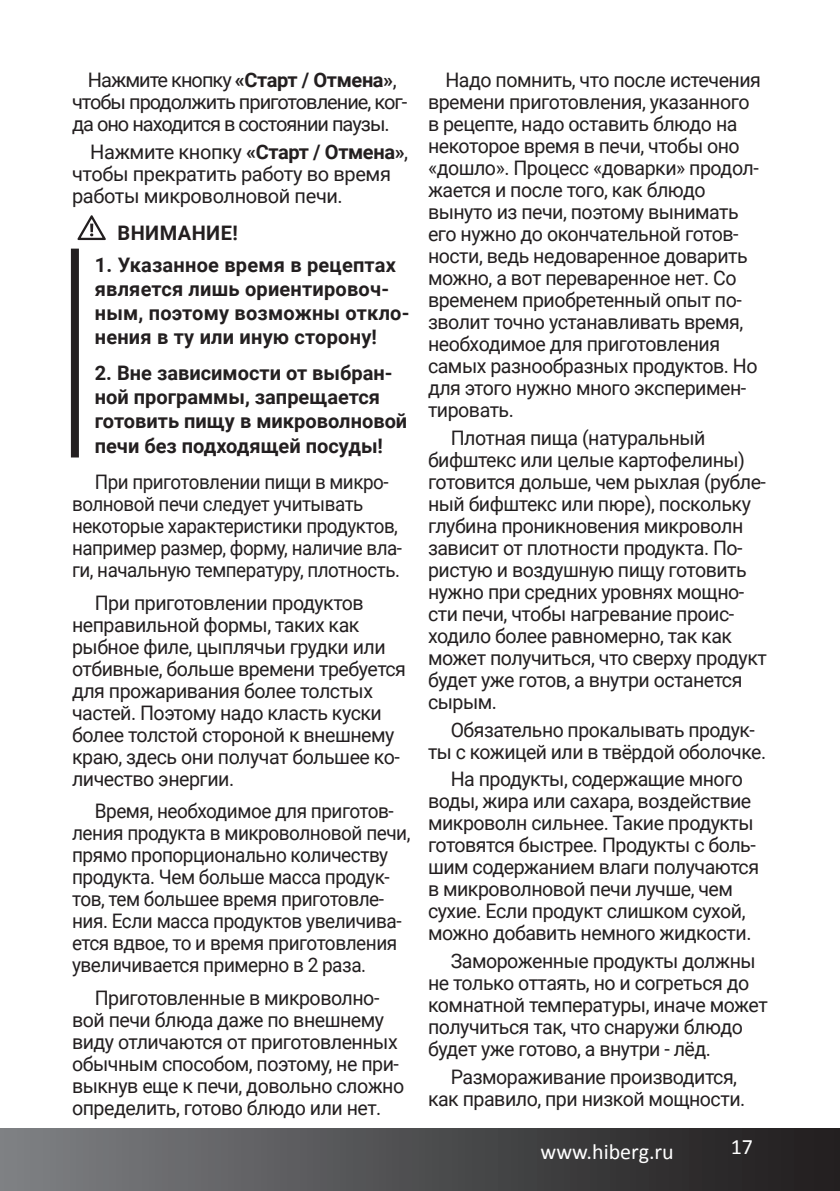
<style>
.page{position:relative;width:840px;height:1191px;background:#fff}
.page>*{position:absolute;margin:0;border:0;box-sizing:border-box;transform-origin:0 0}
.t1{font:22px "Calibri";color:#fff}
.t2{font:20px/22px "Roboto";letter-spacing:-.025em;color:#231f20}
.t3{font:20px/22px "Roboto";letter-spacing:-.025em;color:#231f20;scale:.95 1}
.t4{font:700 20px/24px "Roboto";color:#231f20}
.t5{font:20px/22px "Roboto";letter-spacing:-.025em;color:#231f20;scale:.94 1}
.t6{font:20px/22px "Roboto";letter-spacing:-.05em;color:#231f20}
.t7{font:700 20px "Roboto";letter-spacing:.02em;color:#231f20}
.s1{font-weight:700}
</style>
<div class="page">
<div style="left:0;top:1128px;width:839px;height:63px;background:linear-gradient(to right,#7e8184,#1e1b1c)"></div>
<div style="left:71px;top:249px;width:8px;height:208px;background:#231f20"></div>
<svg style="left:77px;top:215px;width:29px;height:25px"></svg>
<p class="t6" style="left:72px;top:68px;width:336px;text-indent:16px">Нажмите кнопку <span class="s1">«Старт / Отмена»</span>, чтобы продолжить приготовление, ког&shy;да оно находится в состоянии паузы.</p>
<p class="t2" style="left:72px;top:140px;width:337px;text-indent:18px">Нажмите кнопку <span class="s1">«Старт / Отмена»</span>, чтобы прекратить работу во время работы микроволновой печи.</p>
<p class="t7" style="left:117px;top:219px;width:122px">ВНИМАНИЕ!</p>
<p class="t4" style="left:95px;top:252px;width:316px">1. Указанное время в рецептах является лишь ориентировоч&shy;ным, поэтому возможны откло&shy;нения в ту или иную сторону!</p>
<p class="t4" style="left:95px;top:360px;width:314px">2. Вне зависимости от выбран&shy;ной программы, запрещается готовить пищу в микроволновой печи без подходящей посуды!</p>
<p class="t5" style="left:72px;top:470px;width:352px;text-indent:23px">При приготовлении пищи в микро&shy;волновой печи следует учитывать некоторые характеристики продуктов, например размер, форму, наличие вла&shy;ги, начальную температуру, плотность.</p>
<p class="t2" style="left:72px;top:591px;width:335px;text-indent:23px">При приготовлении продуктов неправильной формы, таких как рыбное филе, цыплячьи грудки или отбивные, больше времени требуется для прожаривания более толстых частей. Поэтому надо класть куски более толстой стороной к внешнему краю, здесь они получат большее ко&shy;личество энергии.</p>
<p class="t3" style="left:72px;top:799px;width:357px;text-indent:23px">Время, необходимое для приготов&shy;ления продукта в микроволновой печи, прямо пропорционально количеству продукта. Чем больше масса продук&shy;тов, тем большее время приготовле&shy;ния. Если масса продуктов увеличива&shy;ется вдвое, то и время приготовления увеличивается примерно в 2 раза.</p>
<p class="t2" style="left:72px;top:986px;width:333px;text-indent:23px">Приготовленные в микроволно&shy;вой печи блюда даже по внешнему виду отличаются от приготовленных обычным способом, поэтому, не при&shy;выкнув еще к печи, довольно сложно определить, готово блюдо или нет.</p>
<p class="t2" style="left:428px;top:68px;width:334px;text-indent:17px">Надо помнить, что после истечения времени приготовления, указанного в рецепте, надо оставить блюдо на некоторое время в печи, чтобы оно «дошло». Процесс «доварки» продол&shy;жается и после того, как блюдо вынуто из печи, поэтому вынимать его нужно до окончательной готов&shy;ности, ведь недоваренное доварить можно, а вот переваренное нет. Со временем приобретенный опыт по&shy;зволит точно устанавливать время, необходимое для приготовления самых разнообразных продуктов. Но для этого нужно много эксперимен&shy;тировать.</p>
<p class="t2" style="left:428px;top:426px;width:340px;text-indent:23px">Плотная пища (натуральный бифштекс или целые картофелины) готовится дольше, чем рыхлая (рубле&shy;ный бифштекс или пюре), поскольку глубина проникновения микроволн зависит от плотности продукта. По&shy;ристую и воздушную пищу готовить нужно при средних уровнях мощно&shy;сти печи, чтобы нагревание проис&shy;ходило более равномерно, так как может получиться, что сверху продукт будет уже готов, а внутри останется сырым.</p>
<p class="t2" style="left:428px;top:717px;width:339px;text-align:center">Обязательно прокалывать продук-<br>ты с кожицей или в твёрдой оболочке.</p>
<p class="t2" style="left:428px;top:767px;width:332px;text-indent:23px">На продукты, содержащие много воды, жира или сахара, воздействие микроволн сильнее. Такие продукты готовятся быстрее. Продукты с боль&shy;шим содержанием влаги получаются в микроволновой печи лучше, чем сухие. Если продукт слишком сухой, можно добавить немного жидкости.</p>
<p class="t2" style="left:428px;top:949px;width:341px;text-indent:23px">Замороженные продукты должны не только оттаять, но и согреться до комнатной температуры, иначе может получиться так, что снаружи блюдо будет уже готово, а внутри - лёд.</p>
<p class="t2" style="left:428px;top:1064px;width:318px;text-indent:23px">Размораживание производится, как правило, при низкой мощности.</p>
<p class="t1" style="left:540px;top:1137px;width:135px">www.hiberg.ru</p>
<p class="t1" style="left:730px;top:1133px;width:24px">17</p>
</div>
